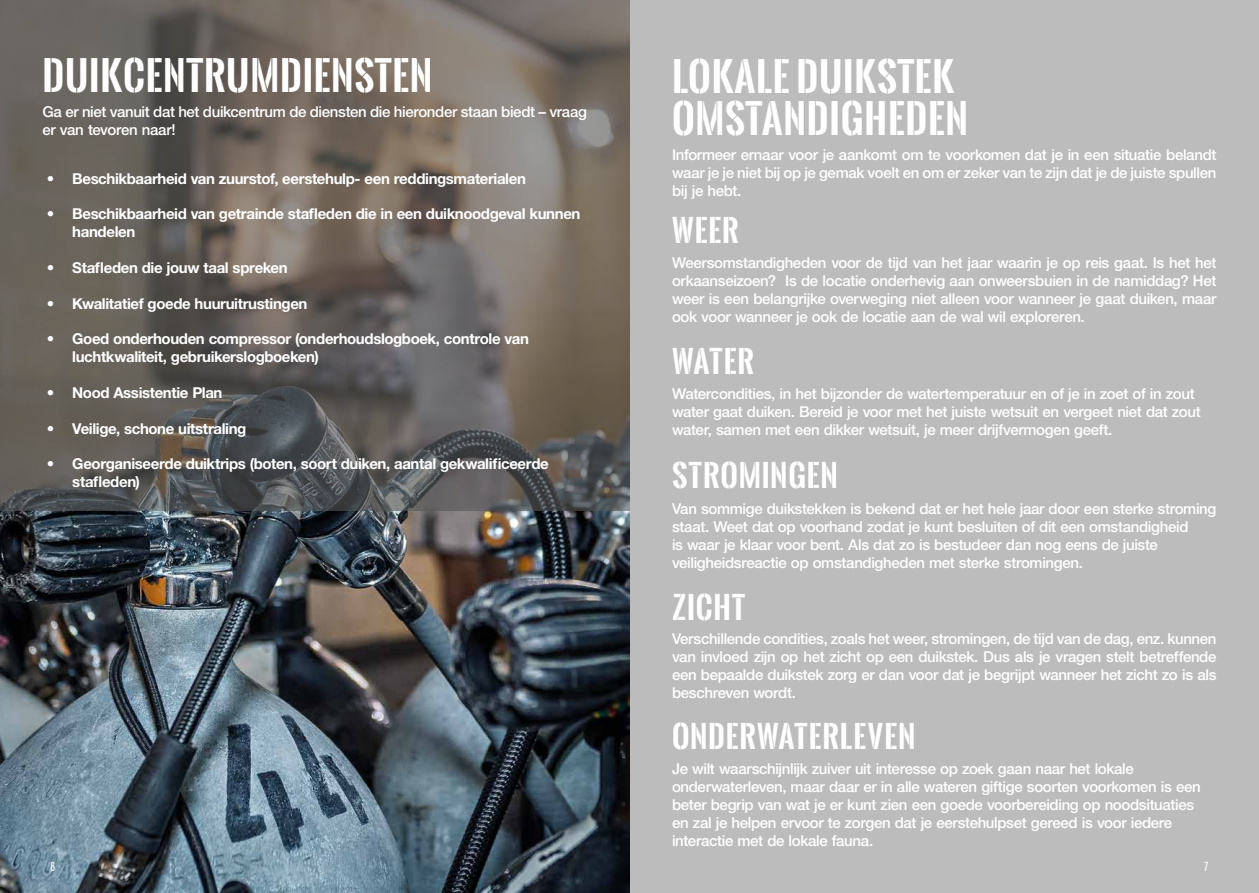
<style>
.page{position:relative;width:1259px;height:893px;background:#fff}
.page>*{position:absolute;margin:0;border:0;box-sizing:border-box;transform-origin:0 0}
.t1{font:700 39px/42px "Oswald Stencil";letter-spacing:.02em;color:#fff}
.t2{font:700 30px "Oswald Stencil";letter-spacing:.035em;color:#fff}
.t3{font:500 15px/18px "Helvetica Neue LT";letter-spacing:-.025em;color:#fff}
.t4{font:700 15px/18px "Helvetica Neue LT";letter-spacing:-.025em;color:#fff}
.t5{font:10.5px "Antonio";color:#fff}
</style>
<div class="page">
<div style="left:629px;top:0;width:630px;height:893px;background:#bcbcbc"></div>
<img style="left:0;top:510px;width:629px;height:383px">
<svg style="left:0;top:0;width:629px;height:510px;background:#6a645d"></svg>
<h1 class="t1" style="left:43px;top:54px;width:391px">DUIKCENTRUMDIENSTEN</h1>
<p class="t3" style="left:43px;top:102px;width:546px">Ga er niet vanuit dat het duikcentrum de diensten die hieronder staan biedt – vraag er van tevoren naar!</p>
<p class="t4" style="left:47px;top:169px;width:481px">• Beschikbaarheid van zuurstof, eerstehulp- een reddingsmaterialen</p>
<p class="t4" style="left:72px;top:205px;width:510px;text-indent:-26px">• Beschikbaarheid van getrainde stafleden die in een duiknoodgeval kunnen handelen</p>
<p class="t4" style="left:47px;top:258px;width:242px">• Stafleden die jouw taal spreken</p>
<p class="t4" style="left:47px;top:294px;width:262px">• Kwalitatief goede huuruitrustingen</p>
<p class="t4" style="left:72px;top:330px;width:458px;text-indent:-26px">• Goed onderhouden compressor (onderhoudslogboek, controle van luchtkwaliteit, gebruikerslogboeken)</p>
<p class="t4" style="left:47px;top:383px;width:177px">• Nood Assistentie Plan</p>
<p class="t4" style="left:47px;top:419px;width:201px">• Veilige, schone uitstraling</p>
<p class="t4" style="left:72px;top:455px;width:478px;text-indent:-26px">• Georganiseerde duiktrips (boten, soort duiken, aantal gekwalificeerde stafleden)</p>
<p class="t5" style="left:51px;top:859px;width:6px">6</p>
<h1 class="t1" style="left:672px;top:55px;width:297px">LOKALE DUIKSTEK<br>OMSTANDIGHEDEN</h1>
<p class="t3" style="left:672px;top:145px;width:546px;text-align:justify">Informeer ernaar voor je aankomt om te voorkomen dat je in een situatie belandt waar je je niet bij op je gemak voelt en om er zeker van te zijn dat je de juiste spullen bij je hebt.</p>
<h2 class="t2" style="left:672px;top:208px;width:68px">WEER</h2>
<p class="t3" style="left:672px;top:253px;width:546px;text-align:justify">Weersomstandigheden voor de tijd van het jaar waarin je op reis gaat. Is het het orkaanseizoen? Is de locatie onderhevig aan onweersbuien in de namiddag? Het weer is een belangrijke overweging niet alleen voor wanneer je gaat duiken, maar ook voor wanneer je ook de locatie aan de wal wil exploreren.</p>
<h2 class="t2" style="left:672px;top:339px;width:83px">WATER</h2>
<p class="t3" style="left:672px;top:385px;width:530px">Watercondities, in het bijzonder de watertemperatuur en of je in zoet of in zout water gaat duiken. Bereid je voor met het juiste wetsuit en vergeet niet dat zout water, samen met een dikker wetsuit, je meer drijfvermogen geeft.</p>
<h2 class="t2" style="left:672px;top:454px;width:167px">STROMINGEN</h2>
<p class="t3" style="left:672px;top:500px;width:546px">Van sommige duikstekken is bekend dat er het hele jaar door een sterke stroming staat. Weet dat op voorhand zodat je kunt besluiten of dit een omstandigheid<br>is waar je klaar voor bent. Als dat zo is bestudeer dan nog eens de juiste veiligheidsreactie op omstandigheden met sterke stromingen.</p>
<h2 class="t2" style="left:672px;top:586px;width:75px">ZICHT</h2>
<p class="t3" style="left:672px;top:630px;width:546px;text-align:justify">Verschillende condities, zoals het weer, stromingen, de tijd van de dag, enz. kunnen van invloed zijn op het zicht op een duikstek. Dus als je vragen stelt betreffende een bepaalde duikstek zorg er dan voor dat je begrijpt wanneer het zicht zo is als beschreven wordt.</p>
<h2 class="t2" style="left:672px;top:714px;width:245px">ONDERWATERLEVEN</h2>
<p class="t3" style="left:672px;top:759px;width:530px">Je wilt waarschijnlijk zuiver uit interesse op zoek gaan naar het lokale onderwaterleven, maar daar er in alle wateren giftige soorten voorkomen is een beter begrip van wat je er kunt zien een goede voorbereiding op noodsituaties en zal je helpen ervoor te zorgen dat je eerstehulpset gereed is voor iedere interactie met de lokale fauna.</p>
<p class="t5" style="left:1203px;top:859px;width:6px">7</p>
</div>
